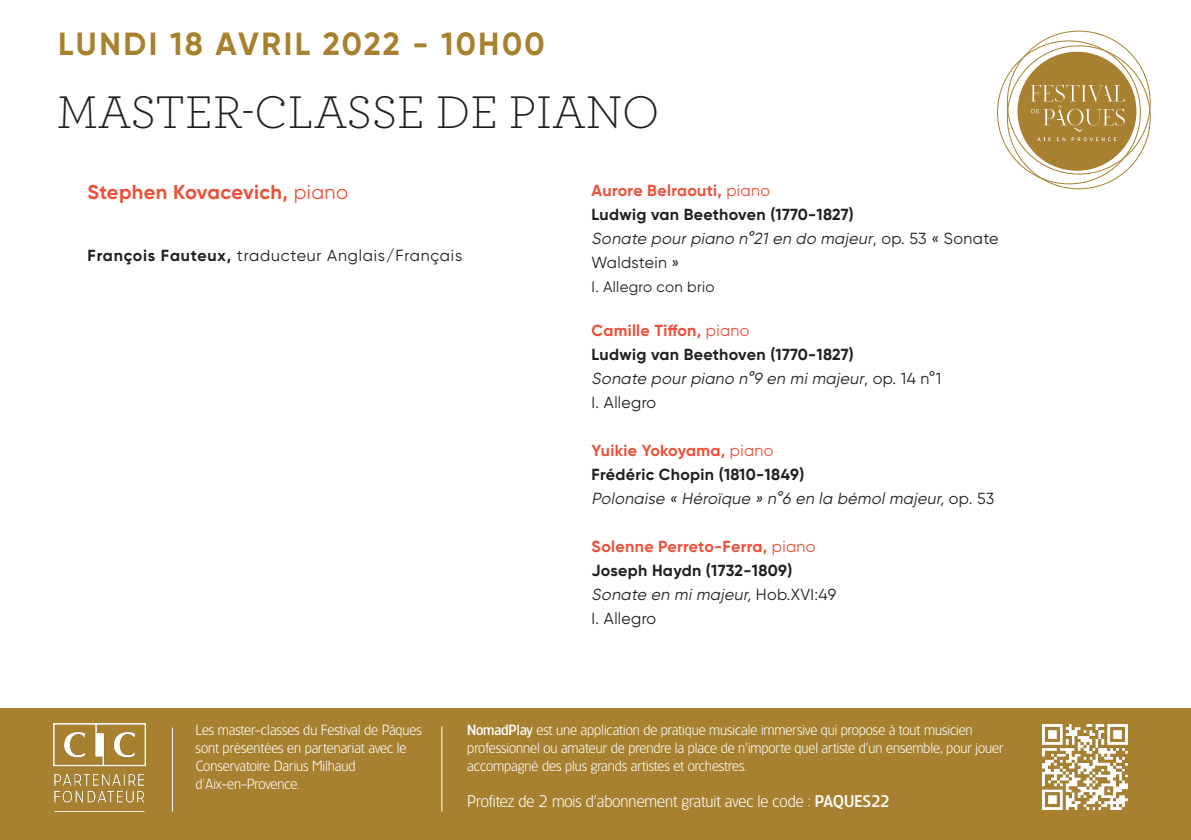
<style>
.page{position:relative;width:1191px;height:840px;background:#fff}
.page>*{position:absolute;margin:0;border:0;box-sizing:border-box;transform-origin:0 0}
._2016_-_Chef_d_orche{font:300 48px "Archer";color:#231f20}
._2016_-_Chef_d_orche-2{font:700 32px "Gilroy";letter-spacing:.07em;color:#a78130}
._2015_Detail_du_grou{font:700 20px "Gilroy";letter-spacing:.015em;color:#ef4f38}
._2015_Detail_du_grou-2{font:700 16px/24px "Gilroy";letter-spacing:.02em;color:#231f20}
._2015_Detail_du_grou-3{font:italic 16px/24px "Gilroy";color:#231f20}
.t1{font:300 16px "TF Forever";color:#fff}
._2015_Detail_du_grou-4{font:16px "Gilroy";letter-spacing:.05em;color:#231f20}
._2015_Detail_du_grou-5{font:15px "Gilroy";letter-spacing:.02em;color:#231f20}
.t2{font:300 14px/18px "TF Forever";color:#fff}
.s1{font-weight:400}
.s2{font-weight:700}
.s3{color:#ef4f38}
.s4{font-weight:400;color:#ef4f38}
.s5{font-weight:400;font-style:italic}
.s6{font-weight:700;font-style:normal;color:#ef4f38}
.s7{font-style:normal;color:#ef4f38}
.s8{font-weight:700;font-style:normal}
.s9{font-style:normal}
.s10{font-weight:500}
</style>
<div class="page">
<div style="left:0;top:708px;width:1191px;height:131px;background:#a78130"></div>
<div style="left:1017px;top:52px;width:119px;height:119px;background:#a78130;border-radius:50%"></div>
<svg style="left:1037px;top:137px;width:13px;height:4px"></svg>
<svg style="left:1056px;top:137px;width:9px;height:4px"></svg>
<svg style="left:1071px;top:137px;width:45px;height:4px"></svg>
<svg style="left:1031px;top:85px;width:93px;height:46px"></svg>
<img style="left:1042px;top:724px;width:85px;height:84px">
<img style="left:54px;top:723px;width:92px;height:80px">
<hr style="left:172px;top:727px;width:1px;height:84px;background:#fff">
<hr style="left:441px;top:726px;width:1px;height:85px;background:#fff">
<p class="_2016_-_Chef_d_orche-2" style="left:58px;top:24px;width:488px">LUNDI 18 AVRIL 2022 - 10H00</p>
<p class="_2016_-_Chef_d_orche" style="left:57px;top:80px;width:604px">MASTER-CLASSE DE PIANO</p>
<p class="_2015_Detail_du_grou" style="left:88px;top:179px;width:262px">Stephen Kovacevich, <span class="s1">piano</span></p>
<p class="_2015_Detail_du_grou-4" style="left:88px;top:245px;width:376px"><span class="s2">François Fauteux,</span> traducteur Anglais/Français</p>
<p class="_2015_Detail_du_grou-2" style="left:591px;top:178px;width:408px"><span class="s3">Aurore Belraouti,</span> <span class="s4">piano<br></span>Ludwig van Beethoven (1770-1827)<br><span class="s5">Sonate pour piano n°21 en do majeur</span><span class="s1">, o p . 5 3 « S o n a t e<br>Waldstein »</span></p>
<p class="_2015_Detail_du_grou-5" style="left:591px;top:277px;width:124px">I. Allegro con brio</p>
<p class="_2015_Detail_du_grou-2" style="left:591px;top:318px;width:351px"><span class="s3">Camille Tiffon,</span> <span class="s4">piano<br></span>Ludwig van Beethoven (1770-1827)<br><span class="s5">Sonate pour piano n°9 en mi majeur</span><span class="s1">, o p . 1 4 n ° 1<br>I. Allegro</span></p>
<p class="_2015_Detail_du_grou-3" style="left:591px;top:438px;width:404px"><span class="s6">Yuikie Yokoyama,</span> <span class="s7">piano<br></span><span class="s8">Frédéric Chopin (1810-1849)<br></span>Polonaise « Héroïque » n°6 en la bémol majeur, <span class="s9">o p . 5 3</span></p>
<p class="_2015_Detail_du_grou-2" style="left:591px;top:534px;width:246px"><span class="s3">Solenne Perreto-Ferra,</span> <span class="s4">piano<br></span>Joseph Haydn (1732-1809)<br><span class="s5">Sonate en mi majeur,</span> <span class="s1">H o b . XV I : 49<br>I. Allegro</span></p>
<p class="t2" style="left:196px;top:720px;width:228px">Les master-classes du Festival de Pâques sont présentées en partenariat avec le Conservatoire Darius Milhaud d'Aix-en-Provence.</p>
<p class="t2" style="left:467px;top:720px;width:538px"><span class="s10">NomadPlay</span> est une application de pratique musicale immersive qui propose à tout musicien professionnel ou amateur de prendre la place de n’importe quel artiste d’un ensemble, pour jouer accompagné des plus grands artistes et orchestres.</p>
<p class="t1" style="left:467px;top:791px;width:424px">Profitez de 2 mois d’abonnement gratuit avec le code : <span class="s10">PAQUES22</span></p>
</div>
